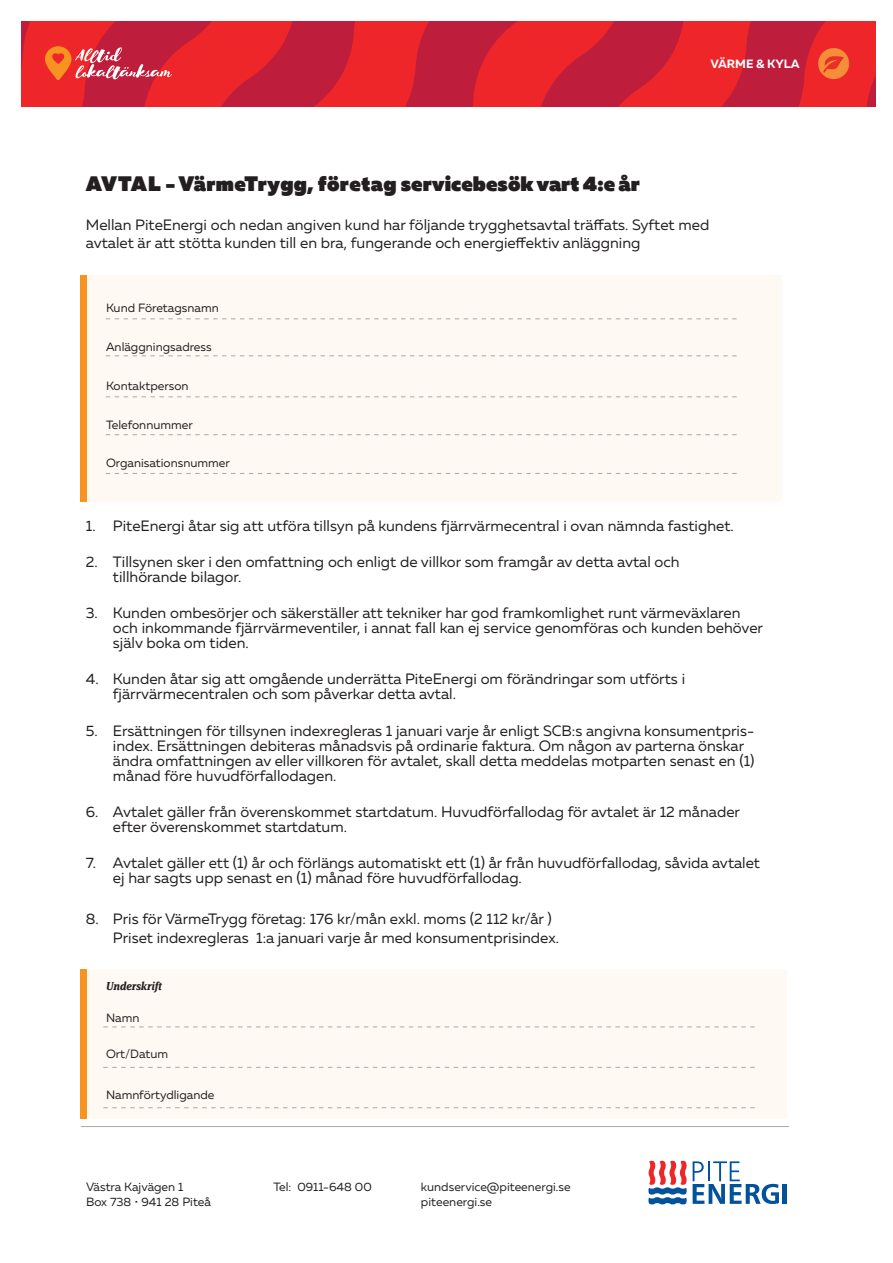
<style>
.page{position:relative;width:893px;height:1263px;background:#fff}
.page>*{position:absolute;margin:0;border:0;box-sizing:border-box;transform-origin:0 0}
.t1{font:800 21px "Muller";color:#231f20}
.t2{font:15px/15px "Muller";color:#231f20}
.t3{font:12px/15px "Muller";color:#231f20}
.t4{font:12px "Zine Serif Dis OT Bld Ita";letter-spacing:-.005em;color:#231f20}
.t5{font:700 12px "Muller";letter-spacing:-.005em;color:#fff}
</style>
<div class="page">
<div style="left:87px;top:276px;width:694px;height:226px;background:#fef9f2"></div>
<svg style="left:106px;top:318px;width:631px;height:1px"></svg>
<svg style="left:106px;top:355px;width:631px;height:1px"></svg>
<svg style="left:106px;top:396px;width:631px;height:1px"></svg>
<svg style="left:106px;top:434px;width:631px;height:1px"></svg>
<svg style="left:106px;top:473px;width:631px;height:1px"></svg>
<div style="left:81px;top:276px;width:6px;height:226px;background:#f79321"></div>
<svg style="left:693px;top:1161px;width:86px;height:43px"></svg>
<hr style="left:783px;top:1184px;width:4px;height:20px;background:#01529a">
<hr style="left:708px;top:1161px;width:2px;height:20px;background:#01529a">
<svg style="left:648px;top:1161px;width:39px;height:43px"></svg>
<hr style="left:81px;top:1126px;width:708px;height:1px;background:#a8a9ad">
<div style="left:87px;top:969px;width:700px;height:150px;background:#fef9f2"></div>
<svg style="left:103px;top:1026px;width:652px;height:1px"></svg>
<svg style="left:103px;top:1067px;width:652px;height:1px"></svg>
<svg style="left:103px;top:1107px;width:652px;height:1px"></svg>
<div style="left:81px;top:969px;width:6px;height:150px;background:#f79321"></div>
<svg style="left:21px;top:21px;width:855px;height:85px"></svg>
<p class="t5" style="left:710px;top:56px;width:91px">VÄRME &amp; KYLA</p>
<h1 class="t1" style="left:86px;top:170px;width:555px">AVTAL -VärmeTrygg, företag servicebesök vart 4:e år</h1>
<p class="t2" style="left:86px;top:215px;width:625px;line-height:18px">Mellan PiteEnergi och nedan angiven kund har följande trygghetsavtal träffats. Syftet med avtalet är att stötta kunden till en bra, fungerande och energieffektiv anläggning</p>
<p class="t3" style="left:106px;top:300px;width:114px">Kund Företagsnamn</p>
<p class="t3" style="left:106px;top:339px;width:107px">Anläggningsadress</p>
<p class="t3" style="left:106px;top:378px;width:84px">Kontaktperson</p>
<p class="t3" style="left:106px;top:417px;width:88px">Telefonnummer</p>
<p class="t3" style="left:106px;top:455px;width:125px">Organisationsnummer</p>
<p class="t2" style="left:86px;top:518px;width:649px">1. PiteEnergi åtar sig att utföra tillsyn på kundens fjärrvärmecentral i ovan nämnda fastighet.</p>
<p class="t2" style="left:113px;top:554px;width:568px;text-indent:-27px">2. Tillsynen sker i den omfattning och enligt de villkor som framgår av detta avtal och tillhörande bilagor.</p>
<p class="t2" style="left:113px;top:605px;width:652px;text-indent:-27px">3. Kunden ombesörjer och säkerställer att tekniker har god framkomlighet runt värmeväxlaren och inkommande fjärrvärmeventiler, i annat fall kan ej service genomföras och kunden behöver själv boka om tiden.</p>
<p class="t2" style="left:113px;top:671px;width:574px;text-indent:-27px">4. Kunden åtar sig att omgående underrätta PiteEnergi om förändringar som utförts i fjärrvärmecentralen och som påverkar detta avtal.</p>
<p class="t2" style="left:113px;top:723px;width:643px;text-indent:-27px">5. Ersättningen för tillsynen indexregleras 1 januari varje år enligt SCB:s angivna konsumentpris&shy;index. Ersättningen debiteras månadsvis på ordinarie faktura. Om någon av parterna önskar ändra omfattningen av eller villkoren för avtalet, skall detta meddelas motparten senast en (1) månad före huvudförfallodagen.</p>
<p class="t2" style="left:113px;top:804px;width:629px;text-indent:-27px">6. Avtalet gäller från överenskommet startdatum. Huvudförfallodag för avtalet är 12 månader efter överenskommet startdatum.</p>
<p class="t2" style="left:113px;top:855px;width:649px;text-indent:-27px">7. Avtalet gäller ett (1) år och förlängs automatiskt ett (1) år från huvudförfallodag, såvida avtalet ej har sagts upp senast en (1) månad före huvudförfallodag.</p>
<p class="t2" style="left:113px;top:909px;width:447px;line-height:19.5px;text-indent:-27px">8. Pris för VärmeTrygg företag: 176 kr/mån exkl. moms (2 112 kr/år )<br>Priset indexregleras 1:a januari varje år med konsumentprisindex.</p>
<p class="t4" style="left:106px;top:980px;width:57px">Underskrift</p>
<p class="t3" style="left:106px;top:1010px;width:35px">Namn</p>
<p class="t3" style="left:106px;top:1046px;width:64px">Ort/Datum</p>
<p class="t3" style="left:106px;top:1087px;width:110px">Namnförtydligande</p>
<p class="t3" style="left:86px;top:1179px;width:126px">Västra Kajvägen 1<br>Box 738 • 941 28 Piteå</p>
<p class="t3" style="left:273px;top:1179px;width:100px">Tel: 0911-648 00</p>
<p class="t3" style="left:421px;top:1179px;width:151px">kundservice@piteenergi.se piteenergi.se</p>
</div>
